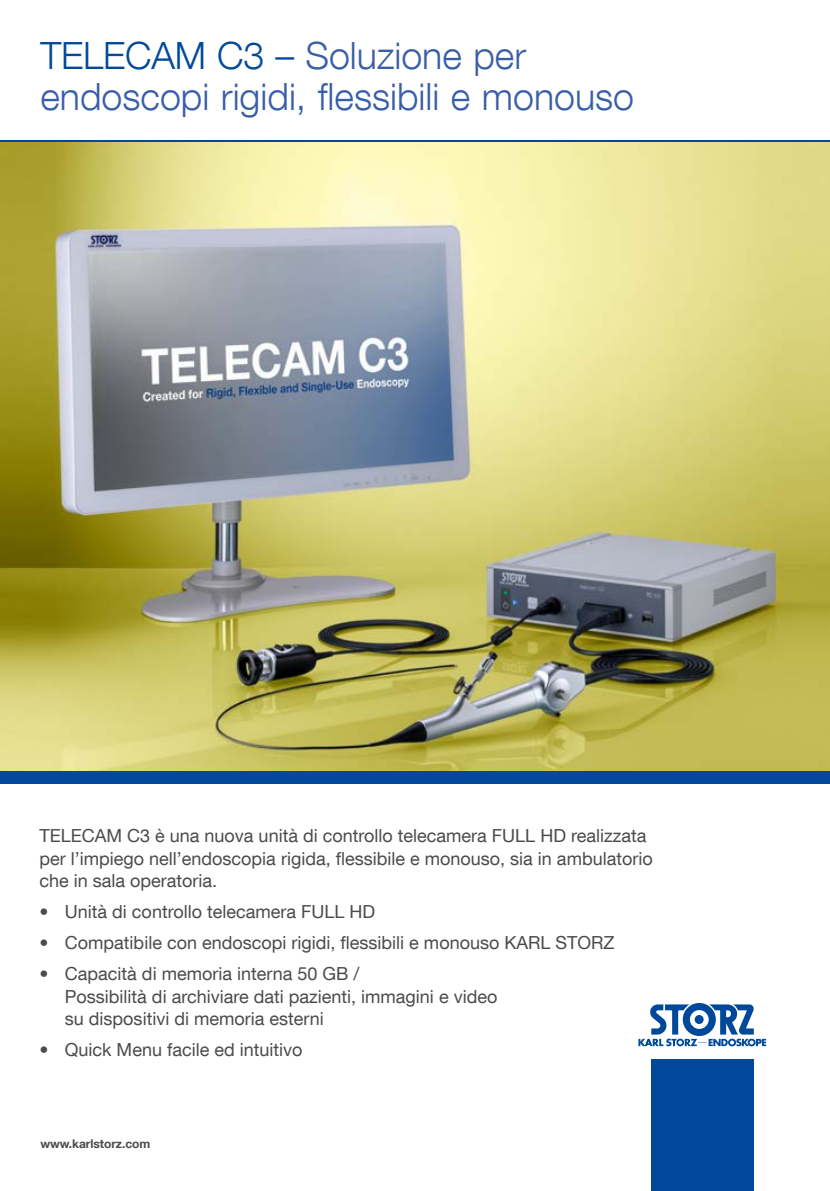
<style>
.page{position:relative;width:830px;height:1191px;background:#fff}
.page>*{position:absolute;margin:0;border:0;box-sizing:border-box;transform-origin:0 0}
.t1{font:300 37.5px/40.5px "KS Helvetica Neue";color:#395ea8}
.t2{font:18px/22.5px "KS Helvetica Neue";color:#4b4b4a}
.t3{font:700 12px "KS Helvetica Neue";letter-spacing:-.005em;color:#4b4b4a}
.s1{color:#00499a}
</style>
<div class="page">
<img style="left:0;top:142px;width:829px;height:629px">
<div style="left:0;top:771px;width:829px;height:13px;background:#00499a"></div>
<hr style="left:0;top:140px;width:829px;height:2px;background:#00499a">
<div style="left:651px;top:1059px;width:102px;height:132px;background:#00499a"></div>
<svg style="left:638px;top:1003px;width:127px;height:43px"></svg>
<h1 class="t1" style="left:40px;top:35px;width:595px"><span class="s1">TELECAM C3 –</span> Soluzione per endoscopi rigidi, flessibili e monouso</h1>
<p class="t2" style="left:39px;top:824px;width:614px">TELECAM C3 è una nuova unità di controllo telecamera FULL HD realizzata per l’impiego nell’endoscopia rigida, flessibile e monouso, sia in ambulatorio che in sala operatoria.</p>
<p class="t2" style="left:39px;top:900px;width:337px">• Unità di controllo telecamera FULL HD</p>
<p class="t2" style="left:39px;top:931px;width:576px">• Compatibile con endoscopi rigidi, flessibili e monouso KARL STORZ</p>
<p class="t2" style="left:65px;top:962px;width:434px;text-indent:-26px">• Capacità di memoria interna 50 GB /<br>Possibilità di archiviare dati pazienti, immagini e video su dispositivi di memoria esterni</p>
<p class="t2" style="left:39px;top:1038px;width:264px">• Quick Menu facile ed intuitivo</p>
<p class="t3" style="left:40px;top:1136px;width:111px">www.karlstorz.com</p>
</div>
